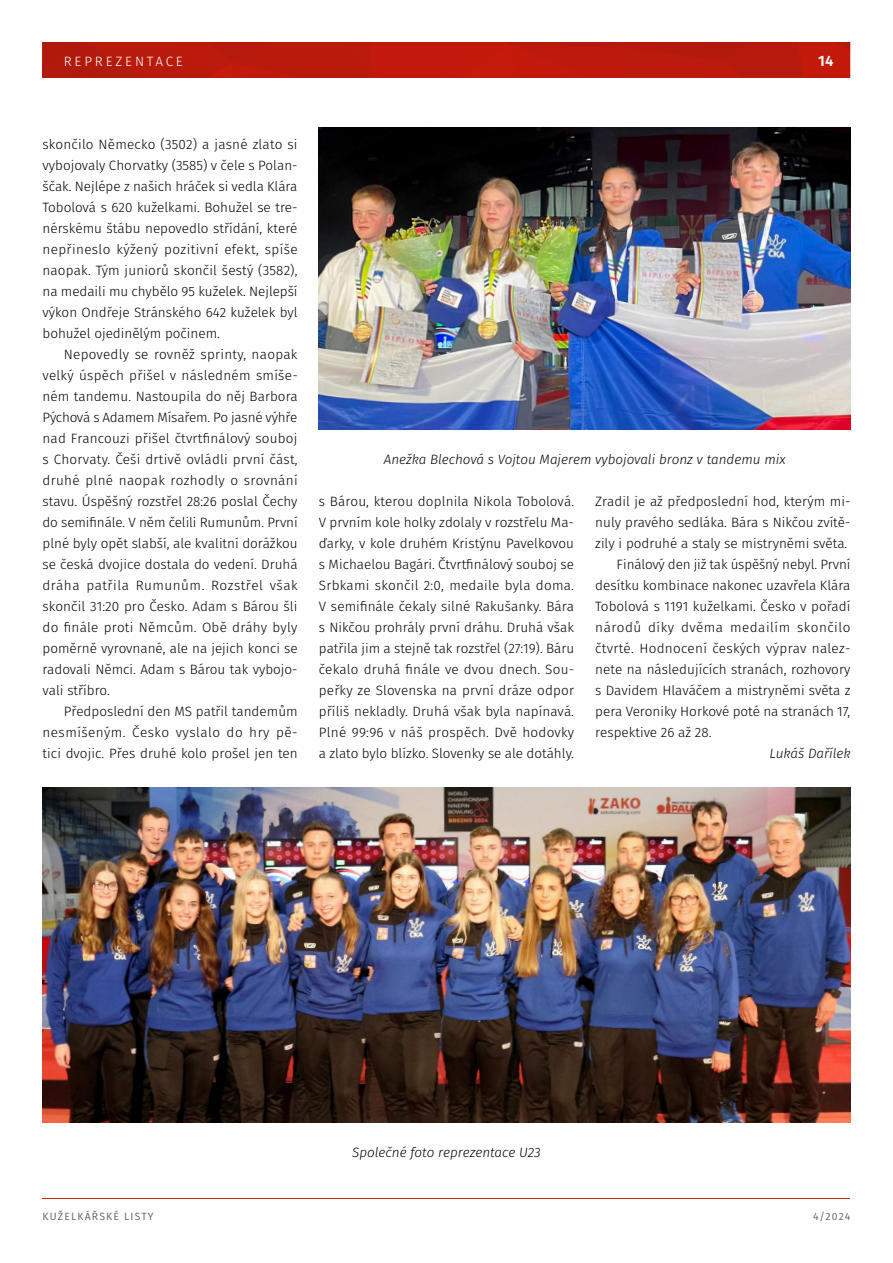
<style>
.page{position:relative;width:893px;height:1263px;background:#fff}
.page>*{position:absolute;margin:0;border:0;box-sizing:border-box;transform-origin:0 0}
.t1{font:600 15px "Fira Sans";color:#fff}
.t2{font:300 13.5px/21px "Fira Sans";color:#000;text-align:justify}
.t3{font:italic 300 13.5px "Fira Sans";color:#000}
.t4{font:300 13.5px "Fira Sans";letter-spacing:.02em;color:#000}
.t5{font:300 13.5px "Fira Sans";letter-spacing:.04em;color:#000}
.t6{font:300 13.5px "Fira Sans";letter-spacing:.21em;color:#fff}
.t7{font:10.5px "Fira Sans";letter-spacing:.11em;color:#646363}
</style>
<div class="page">
<div style="left:43px;top:43px;width:807px;height:35px;background:#c21a0c"></div>
<div style="left:43px;top:42px;width:807px;height:35px;background:#c41a0c"></div>
<svg style="left:837px;top:42px;width:13px;height:9px"></svg>
<svg style="left:43px;top:42px;width:760px;height:35px"></svg>
<hr style="left:43px;top:1198px;width:807px;height:1px;background:#cc2412">
<img style="left:43px;top:787px;width:807px;height:336px">
<img style="left:319px;top:128px;width:531px;height:302px">
<p class="t6" style="left:64px;top:52px;width:121px">REPREZENTACE</p>
<p class="t1" style="left:818px;top:48px;width:17px">14</p>
<p class="t2" style="left:43px;top:133px;width:257px">skončilo Německo (3502) a jasné zlato si vybojovaly Chorvatky (3585) v čele s Polan&shy;ščak. Nejlépe z našich hráček si vedla Klára Tobolová s 620 kuželkami. Bohužel se tre&shy;nérskému štábu nepovedlo střídání, které nepřineslo kýžený pozitivní efekt, spíše naopak. Tým juniorů skončil šestý (3582), na medaili mu chybělo 95 kuželek. Nejlepší výkon Ondřeje Stránského 642 kuželek byl bohužel ojedinělým počinem.</p>
<p class="t2" style="left:43px;top:343px;width:257px;text-indent:21px">Nepovedly se rovněž sprinty, naopak velký úspěch přišel v následném smíše&shy;ném tandemu. Nastoupila do něj Barbora Pýchová s Adamem Mísařem. Po jasné výhře nad Francouzi přišel čtvrtfinálový souboj s Chorvaty. Češi drtivě ovládli první část, druhé plné naopak rozhodly o srovnání stavu. Úspěšný rozstřel 28:26 poslal Čechy do semifinále. V něm čelili Rumunům. První plné byly opět slabší, ale kvalitní dorážkou se česká dvojice dostala do vedení. Druhá dráha patřila Rumunům. Rozstřel však skončil 31:20 pro Česko. Adam s Bárou šli do finále proti Němcům. Obě dráhy byly poměrně vyrovnané, ale na jejich konci se radovali Němci. Adam s Bárou tak vybojo&shy;vali stříbro.</p>
<p class="t2" style="left:43px;top:700px;width:257px;text-indent:21px">Předposlední den MS patřil tandemům nesmíšeným. Česko vyslalo do hry pě&shy;tici dvojic. Přes druhé kolo prošel jen ten</p>
<p class="t3" style="left:384px;top:449px;width:403px">Anežka Blechová s Vojtou Majerem vybojovali bronz v tandemu mix</p>
<p class="t2" style="left:319px;top:490px;width:257px">s Bárou, kterou doplnila Nikola Tobolová.<br>V prvním kole holky zdolaly v rozstřelu Ma&shy;ďarky, v kole druhém Kristýnu Pavelkovou s Michaelou Bagári. Čtvrtfinálový souboj se Srbkami skončil 2:0, medaile byla doma.<br>V semifinále čekaly silné Rakušanky. Bára s Nikčou prohrály první dráhu. Druhá však patřila jim a stejně tak rozstřel (27:19). Báru čekalo druhá finále ve dvou dnech. Sou&shy;peřky ze Slovenska na první dráze odpor příliš nekladly. Druhá však byla napínavá.<br>Plné 99:96 v náš prospěch. Dvě hodovky a zlato bylo blízko. Slovenky se ale dotáhly.</p>
<p class="t2" style="left:595px;top:491px;width:257px">Zradil je až předposlední hod, kterým mi-</p>
<p class="t2" style="left:595px;top:512px;width:257px">nuly pravého sedláka. Bára s Nikčou zvítě-</p>
<p class="t2" style="left:595px;top:533px;width:254px">zily i podruhé a staly se mistryněmi světa.</p>
<p class="t2" style="left:617px;top:554px;width:235px">Finálový den již tak úspěšný nebyl. První</p>
<p class="t2" style="left:595px;top:575px;width:257px">desítku kombinace nakonec uzavřela Klára</p>
<p class="t2" style="left:595px;top:596px;width:257px">Tobolová s 1191 kuželkami. Česko v pořadí</p>
<p class="t5" style="left:595px;top:618px;width:257px">národů díky dvěma medailím skončilo</p>
<p class="t4" style="left:595px;top:639px;width:257px">čtvrté. Hodnocení českých výprav nalez-</p>
<p class="t2" style="left:595px;top:659px;width:257px">nete na následujících stranách, rozhovory</p>
<p class="t2" style="left:595px;top:680px;width:257px">s Davidem Hlaváčem a mistryněmi světa z</p>
<p class="t2" style="left:595px;top:701px;width:257px">pera Veroniky Horkové poté na stranách 17,</p>
<p class="t2" style="left:595px;top:722px;width:118px">respektive 26 až 28.</p>
<p class="t3" style="left:769px;top:744px;width:83px">Lukáš Dařílek</p>
<p class="t3" style="left:352px;top:1142px;width:190px">Společné foto reprezentace U23</p>
<p class="t7" style="left:43px;top:1208px;width:113px">KUŽELKÁŘSKÉ LISTY</p>
<p class="t7" style="left:813px;top:1208px;width:39px">4/2024</p>
</div>
